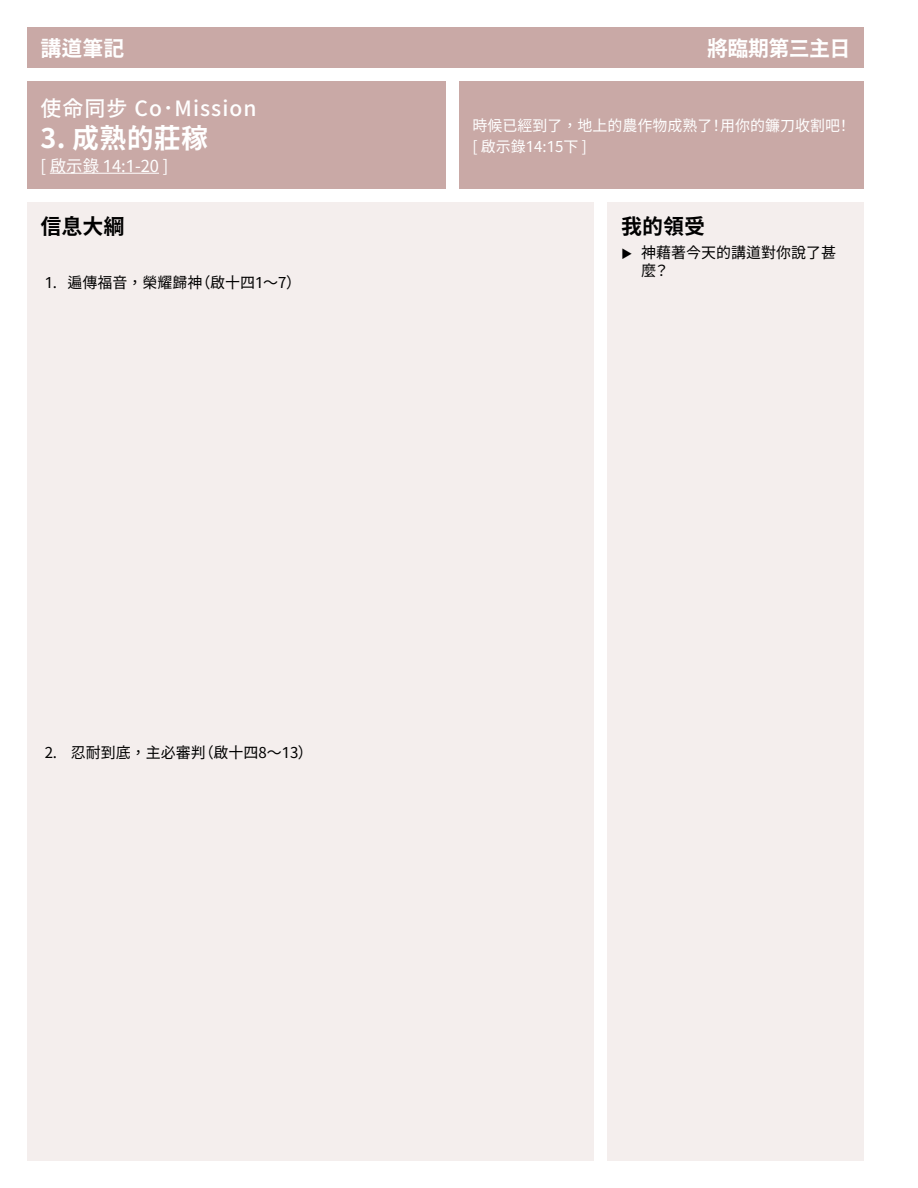
<style>
.page{position:relative;width:918px;height:1188px;background:#fff}
.page>*{position:absolute;margin:0;border:0;box-sizing:border-box;transform-origin:0 0}
.t1{font:27px "Gen Seki Gothic 2 TW B";letter-spacing:.01em;color:#fff}
.t2{font:21px "Gen Seki Gothic 2 TW M";letter-spacing:.05em;color:#fff}
.t3{font:21px "Gen Seki Gothic 2 TW B";letter-spacing:-.03em;color:#fff}
.t4{font:21px "Gen Seki Gothic 2 TW B";color:#000}
.t5{font:16.5px "Gen Seki Gothic 2 TW R";color:#fff}
.t6{font:15px/18px "Gen Seki Gothic 2 TW R";color:#000}
.t7{font:15px/21px "Gen Seki Gothic 2 TW R";color:#fff}
.s1{font-size:11.25px}
</style>
<div class="page">
<div style="left:27px;top:27px;width:837px;height:41px;background:#c9a9a6"></div>
<div style="left:27px;top:81px;width:419px;height:108px;background:#c9a9a6"></div>
<hr style="left:50px;top:173px;width:109px;height:1px;background:#fff">
<div style="left:459px;top:81px;width:405px;height:108px;background:#c9a9a6"></div>
<div style="left:608px;top:202px;width:256px;height:959px;background:#f4eeed"></div>
<div style="left:27px;top:202px;width:567px;height:959px;background:#f4eeed"></div>
<h2 class="t3" style="left:40px;top:37px;width:85px">講道筆記</h2>
<h2 class="t2" style="left:40px;top:96px;width:218px">使命同步 Co．Mission</h2>
<h1 class="t1" style="left:40px;top:123px;width:169px">3. 成熟的莊稼</h1>
<p class="t5" style="left:40px;top:157px;width:129px">[ 啟示錄 14:1-20 ]</p>
<h2 class="t4" style="left:40px;top:214px;width:85px">信息大綱</h2>
<p class="t6" style="left:45px;top:274px;width:258px">1. 遍傳福音，榮耀歸神（啟十四1～7）</p>
<h2 class="t3" style="left:707px;top:37px;width:145px">將臨期第三主日</h2>
<p class="t7" style="left:472px;top:115px;width:380px">時候已經到了，地上的農作物成熟了！用你的鐮刀收割吧！[ 啟示錄14:15下 ]</p>
<h2 class="t4" style="left:621px;top:214px;width:85px">我的領受</h2>
<p class="t6" style="left:641px;top:244px;width:196px;text-indent:-20px"><span class="s1">▶</span> 神藉著今天的講道對你說了甚麼？</p>
<p class="t6" style="left:45px;top:744px;width:270px">2. 忍耐到底，主必審判（啟十四8～13）</p>
</div>
